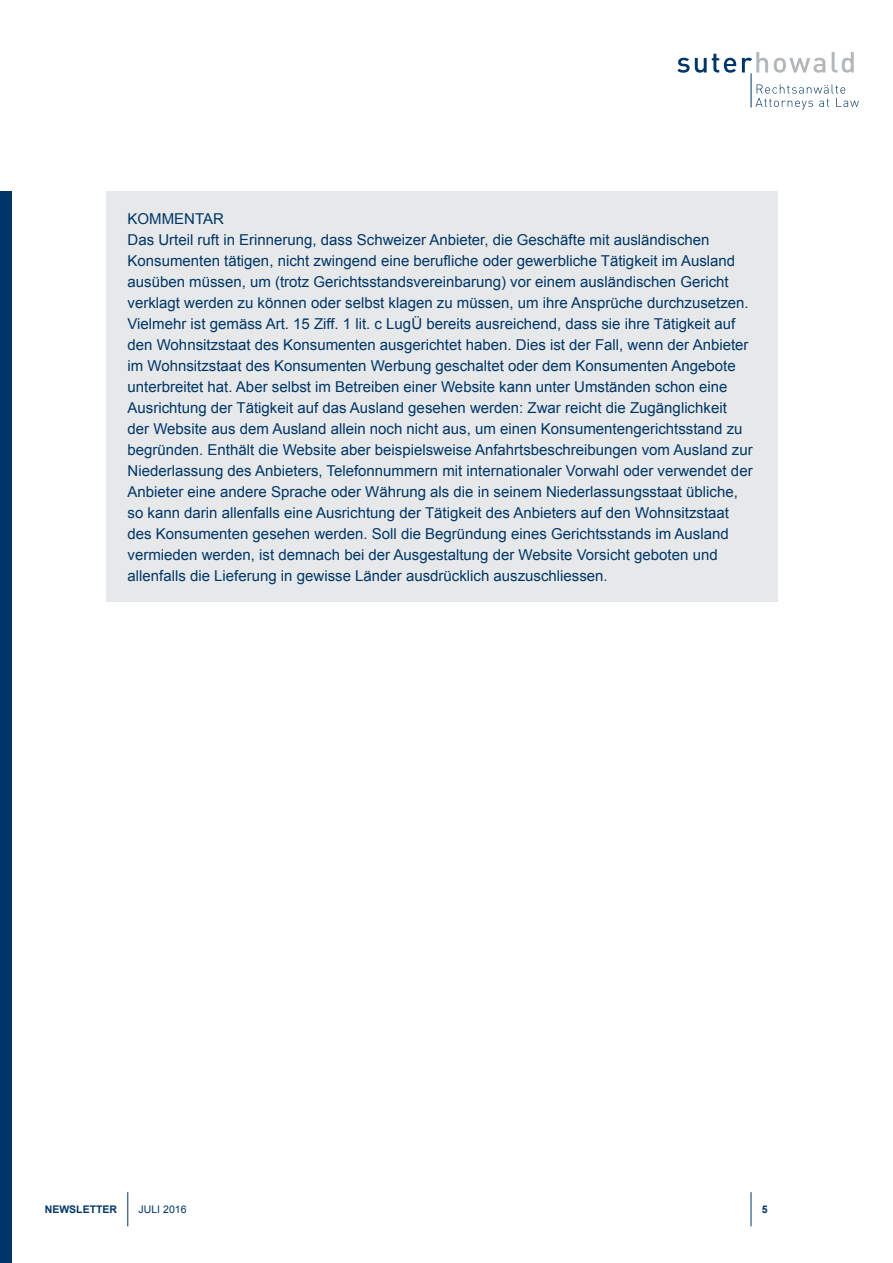
<style>
.page{position:relative;width:893px;height:1263px;background:#fff}
.page>*{position:absolute;margin:0;border:0;box-sizing:border-box;transform-origin:0 0}
.t1{font:15px/21px "Arial";color:#003667}
.t2{font:700 10.5px "Arial";color:#003667}
.t3{font:10.5px "Arial";color:#003667}
</style>
<div class="page">
<svg style="left:755px;top:85px;width:104px;height:25px"></svg>
<hr style="left:751px;top:73px;width:1px;height:35px;background:#003667">
<svg style="left:677px;top:54px;width:59px;height:19px"></svg>
<svg style="left:742px;top:52px;width:26px;height:21px"></svg>
<svg style="left:774px;top:58px;width:51px;height:15px"></svg>
<svg style="left:832px;top:52px;width:22px;height:21px"></svg>
<hr style="left:128px;top:1192px;width:1px;height:34px;background:#003667">
<hr style="left:751px;top:1192px;width:1px;height:34px;background:#003667">
<div style="left:0;top:191px;width:12px;height:1072px;background:#003667"></div>
<div style="left:106px;top:191px;width:672px;height:411px;background:#e6e8ea"></div>
<p class="t1" style="left:128px;top:208px;width:627px">KOMMENTAR<br>Das Urteil ruft in Erinnerung, dass Schweizer Anbieter, die Geschäfte mit ausländischen Konsumenten tätigen, nicht zwingend eine berufliche oder gewerbliche Tätigkeit im Ausland ausüben müssen, um (trotz Gerichtsstandsvereinbarung) vor einem ausländischen Gericht verklagt werden zu können oder selbst klagen zu müssen, um ihre Ansprüche durchzusetzen.<br>Vielmehr ist gemäss Art. 15 Ziff. 1 lit. c LugÜ bereits ausreichend, dass sie ihre Tätigkeit auf den Wohnsitzstaat des Konsumenten ausgerichtet haben. Dies ist der Fall, wenn der Anbieter im Wohnsitzstaat des Konsumenten Werbung geschaltet oder dem Konsumenten Angebote unterbreitet hat. Aber selbst im Betreiben einer Website kann unter Umständen schon eine Ausrichtung der Tätigkeit auf das Ausland gesehen werden: Zwar reicht die Zugänglichkeit<br>der Website aus dem Ausland allein noch nicht aus, um einen Konsumentengerichtsstand zu begründen. Enthält die Website aber beispielsweise Anfahrtsbeschreibungen vom Ausland zur Niederlassung des Anbieters, Telefonnummern mit internationaler Vorwahl oder verwendet der Anbieter eine andere Sprache oder Währung als die in seinem Niederlassungsstaat übliche, so kann darin allenfalls eine Ausrichtung der Tätigkeit des Anbieters auf den Wohnsitzstaat des Konsumenten gesehen werden. Soll die Begründung eines Gerichtsstands im Ausland vermieden werden, ist demnach bei der Ausgestaltung der Website Vorsicht geboten und allenfalls die Lieferung in gewisse Länder ausdrücklich auszuschliessen.</p>
<p class="t2" style="left:45px;top:1202px;width:74px">NEWSLETTER</p>
<p class="t3" style="left:139px;top:1202px;width:49px">JULI 2016</p>
<p class="t2" style="left:762px;top:1202px;width:7px">5</p>
</div>
